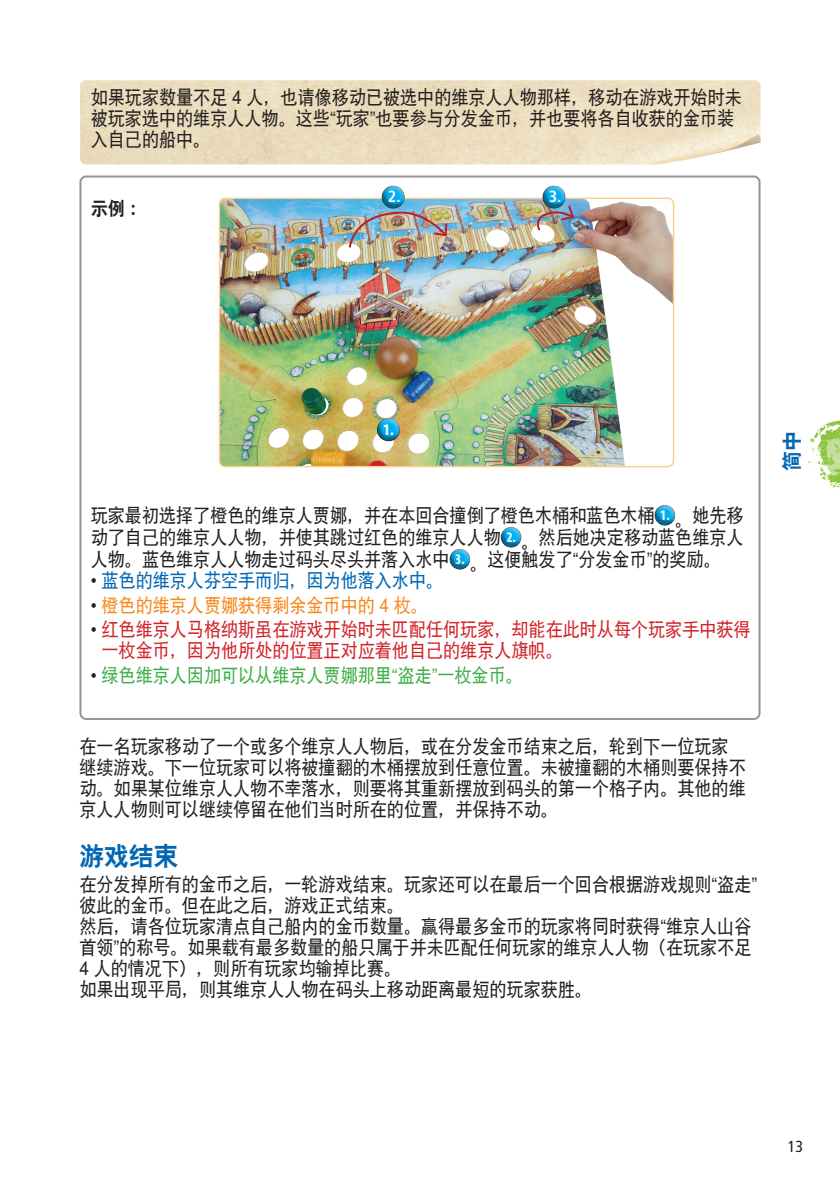
<style>
.page{position:relative;width:840px;height:1191px;background:#fff}
.page>*{position:absolute;margin:0;border:0;box-sizing:border-box;transform-origin:0 0}
.t1{font:700 26px "Nimbus Sans Global";color:#0166b3;scale:.95 1}
.t2{font:700 20px "Nimbus Sans Global";color:#0166b3}
.t3{font:19px/21px "Nimbus Sans lobal Regular";color:#231f20;scale:.9 1}
.t4{font:19px/21px "Nimbus Sans lobal Regular";color:#d1232a;scale:.9 1}
.t5{font:19px "Nimbus Sans lobal Regular";color:#40ae49;scale:.9 1}
.t6{font:19px "Nimbus Sans lobal Regular";color:#0166b3;scale:.9 1}
.t7{font:19px "Nimbus Sans lobal Regular";color:#f6891f;scale:.9 1}
.t8{font:700 19px "Nimbus Sans Global";color:#231f20;scale:.9 1}
.t9{font:700 condensed 16.2px "Frutiger LT";color:#fff}
.t10{font:700 condensed 16.2px "Myriad Pro";color:#fff}
.t11{font:condensed 16px "Frutiger LT";color:#231f20}
.s1{font-family:"Myriad Pro";font-weight:700;font-stretch:condensed;font-size:14.6px;color:#fff}
.s2{color:#231f20}
</style>
<div class="page">
<svg style="left:808px;top:420px;width:32px;height:68px"></svg>
<img style="left:80px;top:80px;width:680px;height:84px">
<img style="left:219px;top:198px;width:454px;height:268px">
<div style="left:219px;top:198px;width:454px;height:269px;border:1px solid #fdce8c;border-radius:6px"></div>
<svg style="left:529px;top:204px;width:46px;height:27px"></svg>
<img style="left:348px;top:212px;width:100px;height:37px">
<div style="left:379px;top:184px;width:31px;height:22px;background:#fff;opacity:.45"></div>
<div style="left:375px;top:187px;width:32px;height:25px;background:#231f20;opacity:.45"></div>
<div style="left:539px;top:184px;width:32px;height:22px;background:#fff;opacity:.45"></div>
<div style="left:536px;top:187px;width:32px;height:25px;background:#231f20;opacity:.45"></div>
<div style="left:374px;top:417px;width:32px;height:22px;background:#fff;opacity:.45"></div>
<div style="left:371px;top:420px;width:32px;height:24px;background:#231f20;opacity:.45"></div>
<div style="left:648px;top:506px;width:30px;height:23px;background:#231f20;opacity:.45"></div>
<div style="left:494px;top:528px;width:30px;height:23px;background:#231f20;opacity:.45"></div>
<div style="left:443px;top:550px;width:30px;height:23px;background:#231f20;opacity:.45"></div>
<p class="t3" style="left:91px;top:86px;width:724px">如果玩家数量不足 4 人，也请像移动已被选中的维京人人物那样，移动在游戏开始时未被玩家选中的维京人人物。这些“玩家”也要参与分发金币，并也要将各自收获的金币装入自己的船中。</p>
<p class="t8" style="left:91px;top:194px;width:58px">示例：</p>
<p class="t9" style="left:387px;top:187px;width:14px">2.</p>
<p class="t9" style="left:548px;top:187px;width:14px">3.</p>
<p class="t10" style="left:383px;top:419px;width:12px">1.</p>
<p class="t3" style="left:91px;top:503px;width:726px;line-height:22px;text-align:justify">玩家最初选择了橙色的维京人贾娜，并在本回合撞倒了橙色木桶和蓝色木桶 <span class="s1">1.</span> 。她先移动了自己的维京人人物，并使其跳过红色的维京人人物 <span class="s1">2.</span> 。然后她决定移动蓝色维京人人物。蓝色维京人人物走过码头尽头并落入水中 <span class="s1">3.</span> 。这便触发了“分发金币”的奖励。</p>
<p class="t6" style="left:91px;top:565px;width:393px"><span class="s2">•</span> 蓝色的维京人芬空手而归，因为他落入水中。</p>
<p class="t7" style="left:91px;top:590px;width:376px"><span class="s2">•</span> 橙色的维京人贾娜获得剩余金币中的 4 枚。</p>
<p class="t4" style="left:101px;top:618px;width:722px;text-indent:-11px"><span class="s2">•</span> 红色维京人马格纳斯虽在游戏开始时未匹配任何玩家，却能在此时从每个玩家手中获得一枚金币，因为他所处的位置正对应着他自己的维京人旗帜。</p>
<p class="t5" style="left:91px;top:661px;width:481px"><span class="s2">•</span> 绿色维京人因加可以从维京人贾娜那里“盗走”一枚金币。</p>
<p class="t3" style="left:79px;top:735px;width:741px">在一名玩家移动了一个或多个维京人人物后，或在分发金币结束之后，轮到下一位玩家继续游戏。下一位玩家可以将被撞翻的木桶摆放到任意位置。未被撞翻的木桶则要保持不动。如果某位维京人人物不幸落水，则要将其重新摆放到码头的第一个格子内。其他的维京人人物则可以继续停留在他们当时所在的位置，并保持不动。</p>
<h1 class="t1" style="left:79px;top:835px;width:105px">游戏结束</h1>
<p class="t3" style="left:79px;top:873px;width:754px">在分发掉所有的金币之后，一轮游戏结束。玩家还可以在最后一个回合根据游戏规则“盗走”彼此的金币。但在此之后，游戏正式结束。<br>然后，请各位玩家清点自己船内的金币数量。赢得最多金币的玩家将同时获得“维京人山谷首领”的称号。如果载有最多数量的船只属于并未匹配任何玩家的维京人人物（在玩家不足4 人的情况下），则所有玩家均输掉比赛。<br>如果出现平局，则其维京人人物在码头上移动距离最短的玩家获胜。</p>
<p class="t2" style="left:775px;top:471px;width:41px;rotate:-90deg">简中</p>
<p class="t11" style="left:787px;top:1137px;width:17px">13</p>
</div>
